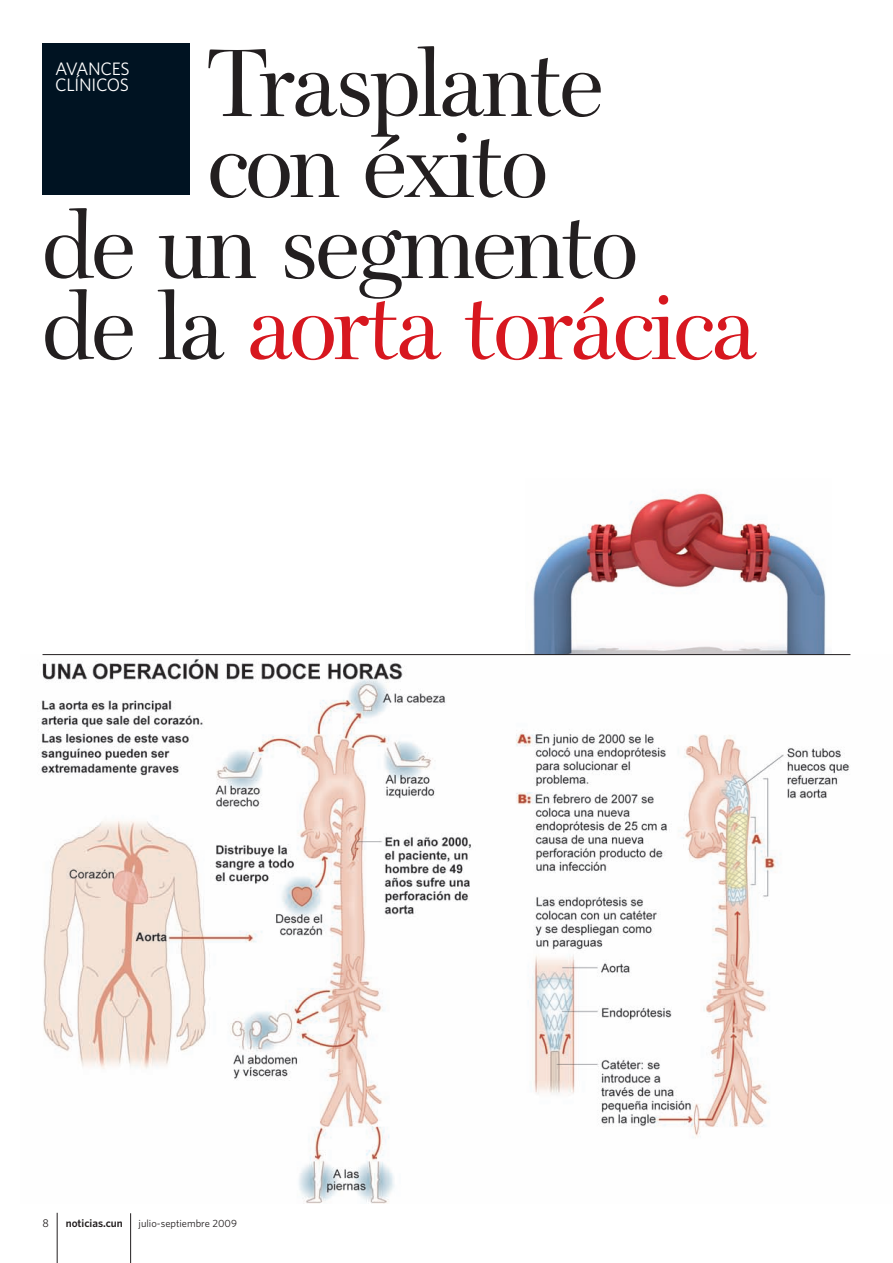
<style>
.page{position:relative;width:893px;height:1263px;background:#fff}
.page>*{position:absolute;margin:0;border:0;box-sizing:border-box;transform-origin:0 0}
.t1{font:96px "Scotch FB Display";letter-spacing:-.025em;color:#231f20}
.t2{font:96px "Scotch FB Display";letter-spacing:-.025em;color:#d7171f}
.t3{font:18px/16.5px "Whitney";letter-spacing:-.02em;color:#fff}
.t4{font:600 11.25px "Whitney";color:#231f20}
.t5{font:11.25px "Whitney";color:#231f20}
.t6{font:10.5px "Whitney";color:#231f20}
.s1{color:#231f20}
</style>
<div class="page">
<hr style="left:130px;top:1213px;width:1px;height:50px;background:#231f20">
<hr style="left:57px;top:1213px;width:1px;height:50px;background:#231f20">
<div style="left:43px;top:43px;width:147px;height:151px;background:#001322"></div>
<img style="left:37px;top:655px;width:814px;height:548px">
<img style="left:533px;top:491px;width:293px;height:163px">
<hr style="left:43px;top:654px;width:807px;height:1px;background:#231f20">
<p class="t1" style="left:208px;top:27px;width:397px">Trasplante</p>
<p class="t1" style="left:208px;top:108px;width:341px">con éxito</p>
<p class="t1" style="left:43px;top:189px;width:597px">de un segmento</p>
<p class="t3" style="left:55px;top:60px;width:76px">AVANCES<br>CLÍNICOS</p>
<p class="t2" style="left:43px;top:270px;width:716px"><span class="s1">de la</span> aorta torácica</p>
<p class="t5" style="left:43px;top:1216px;width:8px">8</p>
<p class="t4" style="left:66px;top:1216px;width:59px">noticias.cun</p>
<p class="t6" style="left:139px;top:1217px;width:100px">julio-septiembre 2009</p>
</div>
